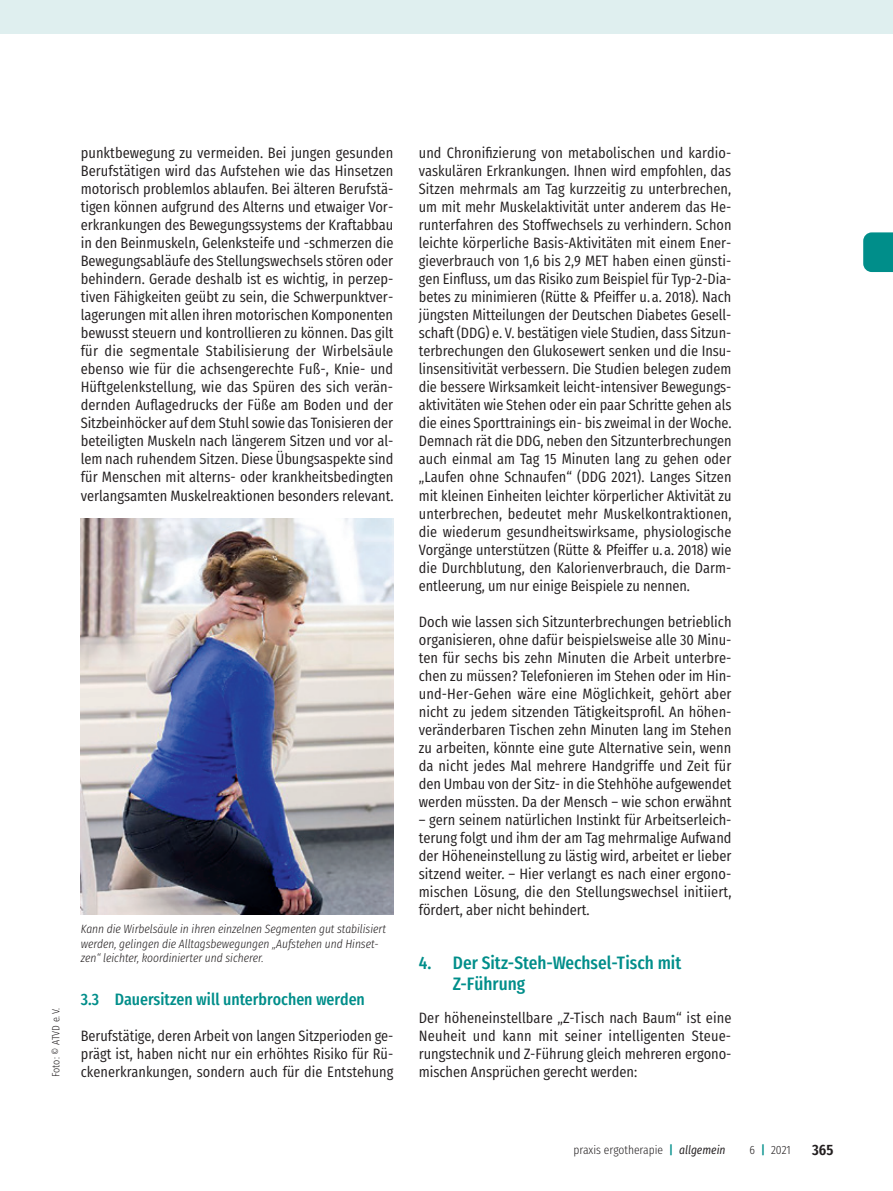
<style>
.page{position:relative;width:893px;height:1191px;background:#fff}
.page>*{position:absolute;margin:0;border:0;box-sizing:border-box;transform-origin:0 0}
.t1{font:500 18px/21.6px "Fira Sans Condensed";color:#008e8a}
.t2{font:500 16.5px "Fira Sans Condensed";color:#008e8a}
.t3{font:15px/18px "Fira Sans Condensed";color:#231f20;text-align:justify}
.t4{font:600 15px "Fira Sans Condensed";color:#231f20}
.t5{font:italic 300 12px/14.4px "Fira Sans Condensed";color:#231f20}
.t6{font:300 12px "Fira Sans Condensed";color:#231f20}
.t7{font:300 10.5px "Fira Sans Condensed";letter-spacing:-.005em;color:#231f20}
.s1{font-weight:500;color:#008e8a}
.s2{font-weight:400;font-style:italic}
</style>
<div class="page">
<svg style="left:863px;top:232px;width:30px;height:40px"></svg>
<div style="left:0;top:0;width:893px;height:34px;background:#dfefef"></div>
<img style="left:81px;top:518px;width:312px;height:396px">
<p class="t7" style="left:46px;top:1077px;width:71px;rotate:-90deg">Foto: © ATVD e. V.</p>
<p class="t3" style="left:81px;top:142px;width:314px">punktbewegung zu vermeiden. Bei jungen gesunden Berufstätigen wird das Aufstehen wie das Hinsetzen motorisch problemlos ablaufen. Bei älteren Berufstä&shy;tigen können aufgrund des Alterns und etwaiger Vor&shy;erkrankungen des Bewegungssystems der Kraftabbau in den Beinmuskeln, Gelenksteife und -schmerzen die Bewegungsabläufe des Stellungswechsels stören oder behindern. Gerade deshalb ist es wichtig, in perzep&shy;tiven Fähigkeiten geübt zu sein, die Schwerpunktver&shy;lagerungen mit allen ihren motorischen Komponenten bewusst steuern und kontrollieren zu können. Das gilt für die segmentale Stabilisierung der Wirbelsäule ebenso wie für die achsengerechte Fuß-, Knie- und Hüftgelenkstellung, wie das Spüren des sich verän&shy;dernden Auflagedrucks der Füße am Boden und der Sitzbeinhöcker auf dem Stuhl sowie das Tonisieren der beteiligten Muskeln nach längerem Sitzen und vor al&shy;lem nach ruhendem Sitzen. Diese Übungsaspekte sind für Menschen mit alterns- oder krankheitsbedingten verlangsamten Muskelreaktionen besonders relevant.</p>
<p class="t3" style="left:419px;top:142px;width:314px">und Chronifizierung von metabolischen und kardio&shy;vaskulären Erkrankungen. Ihnen wird empfohlen, das Sitzen mehrmals am Tag kurzzeitig zu unterbrechen, um mit mehr Muskelaktivität unter anderem das He&shy;runterfahren des Stoffwechsels zu verhindern. Schon leichte körperliche Basis-Aktivitäten mit einem Ener&shy;gieverbrauch von 1,6 bis 2,9 MET haben einen günsti&shy;gen Einfluss, um das Risiko zum Beispiel für Typ-2-Dia&shy;betes zu minimieren (Rütte &amp; Pfeiffer u.a. 2018). Nach jüngsten Mitteilungen der Deutschen Diabetes Gesell&shy;schaft (DDG) e. V. bestätigen viele Studien, dass Sitzun&shy;terbrechungen den Glukosewert senken und die Insu&shy;linsensitivität verbessern. Die Studien belegen zudem die bessere Wirksamkeit leicht-intensiver Bewegungs&shy;aktivitäten wie Stehen oder ein paar Schritte gehen als die eines Sporttrainings ein- bis zweimal in der Woche.<br>Demnach rät die DDG, neben den Sitzunterbrechungen auch einmal am Tag 15 Minuten lang zu gehen oder „Laufen ohne Schnaufen“ (DDG 2021). Langes Sitzen mit kleinen Einheiten leichter körperlicher Aktivität zu unterbrechen, bedeutet mehr Muskelkontraktionen, die wiederum gesundheitswirksame, physiologische Vorgänge unterstützen (Rütte &amp; Pfeiffer u.a. 2018) wie die Durchblutung, den Kalorienverbrauch, die Darm&shy;entleerung, um nur einige Beispiele zu nennen.</p>
<p class="t3" style="left:419px;top:610px;width:314px">Doch wie lassen sich Sitzunterbrechungen betrieblich organisieren, ohne dafür beispielsweise alle 30 Minu&shy;ten für sechs bis zehn Minuten die Arbeit unterbre&shy;chen zu müssen? Telefonieren im Stehen oder im Hin&shy;und-Her-Gehen wäre eine Möglichkeit, gehört aber nicht zu jedem sitzenden Tätigkeitsprofil. An höhen&shy;veränderbaren Tischen zehn Minuten lang im Stehen zu arbeiten, könnte eine gute Alternative sein, wenn da nicht jedes Mal mehrere Handgriffe und Zeit für den Umbau von der Sitz- in die Stehhöhe aufgewendet werden müssten. Da der Mensch – wie schon erwähnt</p>
<p class="t3" style="left:419px;top:808px;width:314px">– gern seinem natürlichen Instinkt für Arbeitserleich&shy;terung folgt und ihm der am Tag mehrmalige Aufwand der Höheneinstellung zu lästig wird, arbeitet er lieber sitzend weiter. – Hier verlangt es nach einer ergono&shy;mischen Lösung, die den Stellungswechsel initiiert, fördert, aber nicht behindert.</p>
<p class="t1" style="left:453px;top:949px;width:230px;text-indent:-34px">4. Der Sitz-Steh-Wechsel-Tisch mit<br>Z-Führung</p>
<p class="t3" style="left:419px;top:1006px;width:314px">Der höheneinstellbare „Z-Tisch nach Baum“ ist eine Neuheit und kann mit seiner intelligenten Steue&shy;rungstechnik und Z-Führung gleich mehreren ergono&shy;mischen Ansprüchen gerecht werden:</p>
<p class="t5" style="left:81px;top:922px;width:307px">Kann die Wirbelsäule in ihren einzelnen Segmenten gut stabilisiert werden, gelingen die Alltagsbewegungen „Aufstehen und Hinset&shy;zen“ leichter, koordinierter und sicherer.</p>
<p class="t2" style="left:81px;top:983px;width:286px">3.3 Dauersitzen will unterbrochen werden</p>
<p class="t3" style="left:81px;top:1024px;width:314px">Berufstätige, deren Arbeit von langen Sitzperioden ge&shy;prägt ist, haben nicht nur ein erhöhtes Risiko für Rü&shy;ckenerkrankungen, sondern auch für die Entstehung</p>
<p class="t6" style="left:573px;top:1139px;width:154px">praxis ergotherapie <span class="s1">|</span> <span class="s2">allgemein</span></p>
<p class="t6" style="left:749px;top:1139px;width:43px">6 <span class="s1">|</span> 2021</p>
<p class="t4" style="left:812px;top:1135px;width:23px">365</p>
</div>
